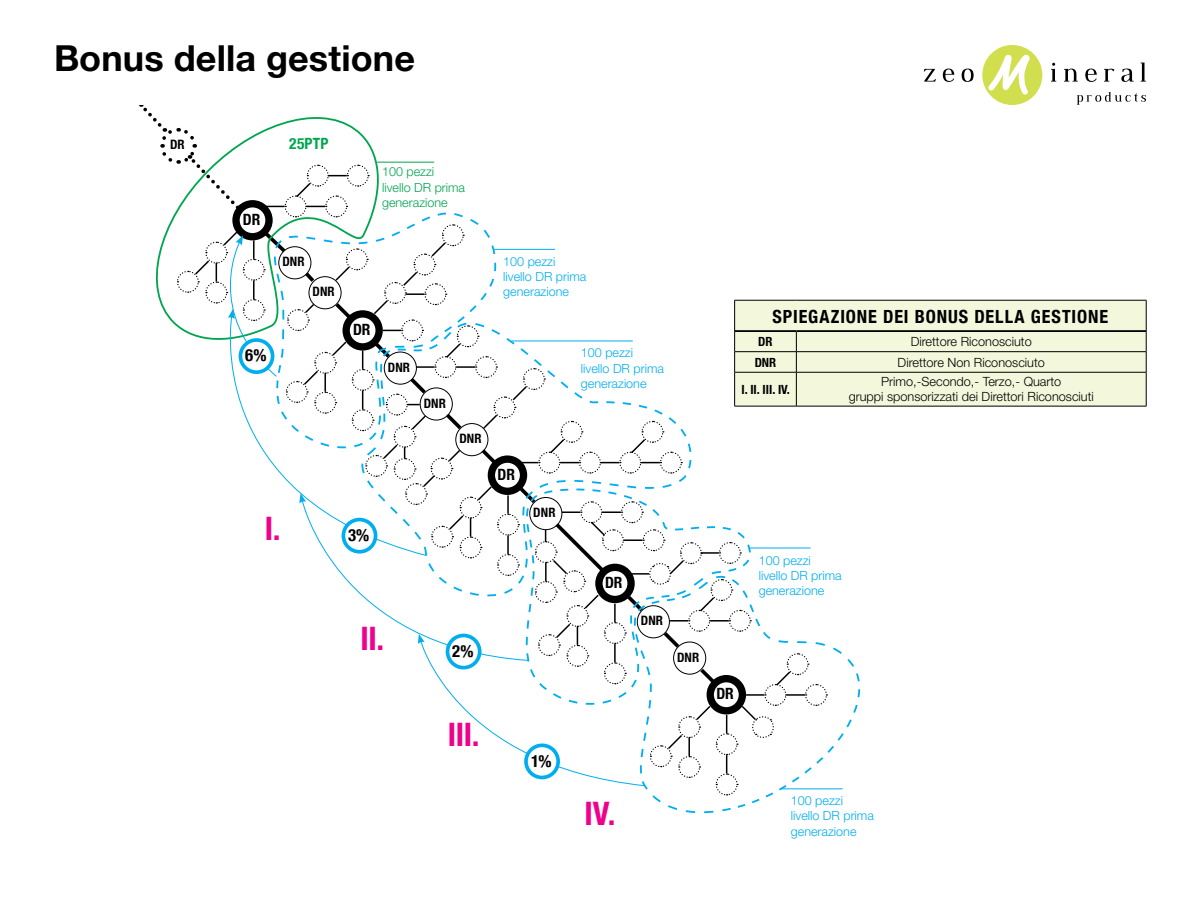
<style>
.page{position:relative;width:1200px;height:900px;background:#fff}
.page>*{position:absolute;margin:0;border:0;box-sizing:border-box;transform-origin:0 0}
.t1{font:700 36px "Helvetica Neue LT Pro";letter-spacing:.005em;color:#000}
.t2{font:700 condensed 32.25px "Helvetica Neue";letter-spacing:-.01em;color:#ed028c}
.t3{font:700 condensed 18.15px "Helvetica Neue";letter-spacing:.05em;color:#000}
.t4{font:700 condensed 16.8px "Helvetica Neue";color:#000}
.t5{font:700 condensed 15.45px "Helvetica Neue";color:#000}
.t6{font:700 condensed 15.45px "Helvetica Neue";letter-spacing:.015em;color:#00a54f}
.t7{font:700 condensed 12.9px "Helvetica Neue";letter-spacing:.005em;color:#000}
.t8{font:300 12.75px "Helvetica Neue LT Pro";color:#000}
.t9{font:700 condensed 12.75px "Helvetica Neue LT Pro";color:#000}
.t10{font:300 12.6px "Helvetica Neue LT Pro";color:#00aeef}
.t11{font:300 12.6px "Helvetica Neue LT Pro";color:#00a54f}
</style>
<div class="page">
<svg style="left:924px;top:69px;width:12px;height:13px"></svg>
<svg style="left:943px;top:69px;width:11px;height:13px"></svg>
<svg style="left:962px;top:69px;width:12px;height:13px"></svg>
<svg style="left:1051px;top:63px;width:5px;height:19px"></svg>
<svg style="left:1064px;top:69px;width:14px;height:13px"></svg>
<svg style="left:1085px;top:69px;width:12px;height:13px"></svg>
<svg style="left:1104px;top:69px;width:11px;height:13px"></svg>
<svg style="left:1121px;top:69px;width:13px;height:13px"></svg>
<svg style="left:1141px;top:63px;width:5px;height:19px"></svg>
<svg style="left:1077px;top:92px;width:69px;height:13px"></svg>
<svg style="left:982px;top:45px;width:60px;height:60px"></svg>
<div style="left:865px;top:301px;width:281px;height:105px;background:#f3f7db"></div>
<hr style="left:796px;top:300px;width:350px;height:1px;background:#000">
<hr style="left:1146px;top:300px;width:1px;height:31px;background:#000">
<hr style="left:796px;top:351px;width:350px;height:1px;background:#000">
<svg style="left:1146px;top:331px;width:1px;height:41px"></svg>
<hr style="left:796px;top:372px;width:350px;height:1px;background:#000">
<hr style="left:1146px;top:372px;width:1px;height:34px;background:#000">
<hr style="left:796px;top:406px;width:350px;height:1px;background:#000">
<hr style="left:796px;top:330px;width:350px;height:2px;background:#000">
<svg style="left:139px;top:105px;width:726px;height:709px"></svg>
<svg style="left:274px;top:212px;width:223px;height:230px"></svg>
<p class="t1" style="left:54px;top:36px;width:363px">Bonus della gestione</p>
<p class="t7" style="left:170px;top:137px;width:16px">DR</p>
<p class="t6" style="left:289px;top:134px;width:41px">25PTP</p>
<p class="t5" style="left:243px;top:210px;width:19px">DR</p>
<p class="t7" style="left:282px;top:254px;width:24px">DNR</p>
<p class="t7" style="left:313px;top:284px;width:24px">DNR</p>
<p class="t4" style="left:245px;top:345px;width:23px">6%</p>
<p class="t11" style="left:382px;top:164px;width:54px">100 pezzi</p>
<p class="t11" style="left:382px;top:179px;width:85px">livello DR prima</p>
<p class="t11" style="left:382px;top:194px;width:67px">generazione</p>
<p class="t5" style="left:353px;top:320px;width:19px">DR</p>
<p class="t7" style="left:388px;top:359px;width:24px">DNR</p>
<p class="t7" style="left:424px;top:395px;width:24px">DNR</p>
<p class="t7" style="left:459px;top:431px;width:24px">DNR</p>
<p class="t2" style="left:265px;top:509px;width:17px">I.</p>
<p class="t4" style="left:348px;top:525px;width:23px">3%</p>
<p class="t2" style="left:360px;top:619px;width:25px">II.</p>
<p class="t4" style="left:452px;top:641px;width:23px">2%</p>
<p class="t10" style="left:503px;top:254px;width:54px">100 pezzi</p>
<p class="t10" style="left:503px;top:269px;width:85px">livello DR prima</p>
<p class="t10" style="left:503px;top:284px;width:67px">generazione</p>
<p class="t10" style="left:581px;top:345px;width:54px">100 pezzi</p>
<p class="t10" style="left:581px;top:360px;width:85px">livello DR prima</p>
<p class="t10" style="left:581px;top:375px;width:67px">generazione</p>
<p class="t5" style="left:498px;top:465px;width:19px">DR</p>
<p class="t7" style="left:533px;top:505px;width:24px">DNR</p>
<p class="t5" style="left:605px;top:573px;width:19px">DR</p>
<p class="t7" style="left:641px;top:613px;width:24px">DNR</p>
<p class="t7" style="left:677px;top:649px;width:24px">DNR</p>
<p class="t2" style="left:448px;top:715px;width:33px">III.</p>
<p class="t4" style="left:531px;top:751px;width:22px">1%</p>
<p class="t2" style="left:584px;top:794px;width:33px">IV.</p>
<p class="t3" style="left:773px;top:305px;width:337px">SPIEGAZIONE DEI BONUS DELLA GESTIONE</p>
<p class="t9" style="left:758px;top:334px;width:16px">DR</p>
<p class="t8" style="left:911px;top:334px;width:122px">Direttore Riconosciuto</p>
<p class="t9" style="left:755px;top:354px;width:23px">DNR</p>
<p class="t8" style="left:898px;top:354px;width:149px">Direttore Non Riconosciuto</p>
<p class="t9" style="left:741px;top:381px;width:50px">I. II. III. IV.</p>
<p class="t8" style="left:881px;top:374px;width:182px">Primo,-Secondo,- Terzo,- Quarto</p>
<p class="t8" style="left:849px;top:389px;width:247px">gruppi sponsorizzati dei Direttori Riconosciuti</p>
<p class="t10" style="left:759px;top:552px;width:54px">100 pezzi</p>
<p class="t10" style="left:759px;top:567px;width:85px">livello DR prima</p>
<p class="t10" style="left:759px;top:583px;width:67px">generazione</p>
<p class="t5" style="left:716px;top:684px;width:19px">DR</p>
<p class="t10" style="left:791px;top:793px;width:54px">100 pezzi</p>
<p class="t10" style="left:791px;top:808px;width:85px">livello DR prima</p>
<p class="t10" style="left:791px;top:823px;width:67px">generazione</p>
</div>
